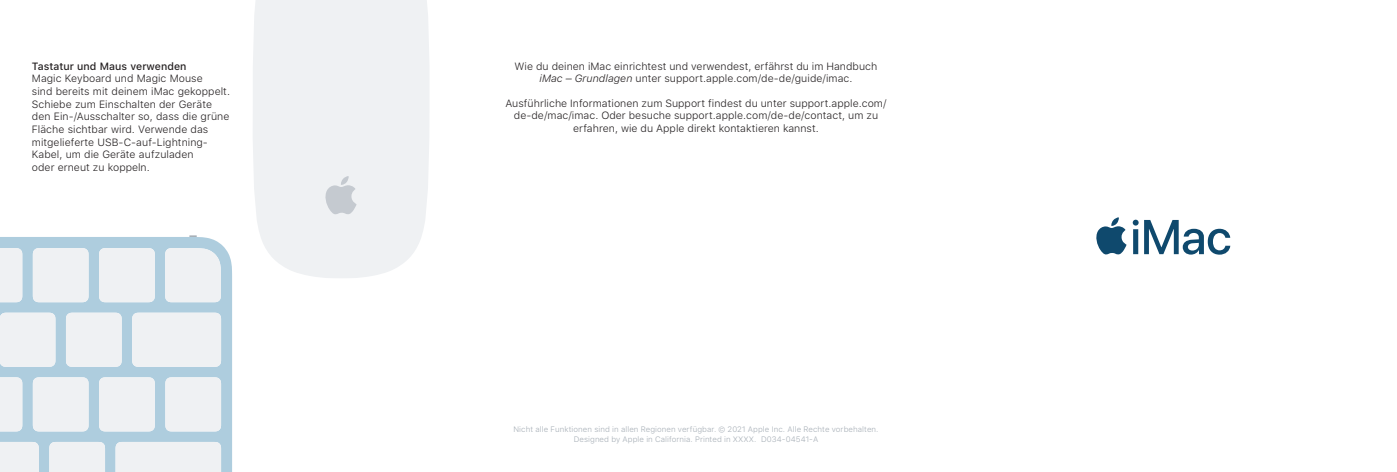
<style>
.page{position:relative;width:1397px;height:472px;background:#fff}
.page>*{position:absolute;margin:0;border:0;box-sizing:border-box;transform-origin:0 0}
.Body_Copy_Center{font:300 10.5px/12.6px "SF Pro Text";letter-spacing:.005em;color:#231f20;text-align:center}
.Body_Copy{font:300 10.5px/12.6px "SF Pro Text";letter-spacing:.005em;color:#231f20}
.Subheads{font:500 10.5px "SF Pro Text";letter-spacing:.005em;color:#231f20}
.Legal_Copy{font:300 7.88px/9.6px "SF Pro Text";letter-spacing:.01em;color:#a6aeb6;text-align:center}
.s1{font-style:italic}
</style>
<div class="page">
<div style="left:253px;top:0;width:176px;height:278px;background:#eff1f3"></div>
<svg style="left:324px;top:176px;width:33px;height:38px"></svg>
<svg style="left:0;top:237px;width:232px;height:234px;background:#b1cfdf"></svg>
<div style="left:0;top:312px;width:55px;height:54px;background:#eff1f3"></div>
<div style="left:66px;top:312px;width:56px;height:54px;background:#eff1f3"></div>
<div style="left:132px;top:312px;width:89px;height:54px;background:#eff1f3"></div>
<svg style="left:0;top:248px;width:22px;height:54px"></svg>
<div style="left:33px;top:248px;width:56px;height:54px;background:#eff1f3"></div>
<div style="left:99px;top:248px;width:56px;height:54px;background:#eff1f3"></div>
<div style="left:165px;top:377px;width:56px;height:54px;background:#eff1f3"></div>
<div style="left:99px;top:377px;width:56px;height:54px;background:#eff1f3"></div>
<div style="left:33px;top:377px;width:56px;height:54px;background:#eff1f3"></div>
<svg style="left:0;top:377px;width:22px;height:54px"></svg>
<div style="left:116px;top:441px;width:105px;height:30px;background:#eff1f3"></div>
<div style="left:49px;top:441px;width:56px;height:30px;background:#eff1f3"></div>
<svg style="left:0;top:441px;width:39px;height:30px"></svg>
<div style="left:165px;top:248px;width:56px;height:54px;background:#eff1f3"></div>
<svg style="left:189px;top:235px;width:8px;height:2px"></svg>
<svg style="left:1133px;top:219px;width:97px;height:35px"></svg>
<svg style="left:1096px;top:217px;width:30px;height:37px"></svg>
<p class="Subheads" style="left:32px;top:60px;width:156px">Tastatur und Maus verwenden</p>
<p class="Body_Copy" style="left:32px;top:72px;width:200px">Magic Keyboard und Magic Mouse<br>sind bereits mit deinem iMac gekoppelt.<br>Schiebe zum Einschalten der Geräte den Ein-/Ausschalter so, dass die grüne Fläche sichtbar wird. Verwende das mitgelieferte USB-C-auf-Lightning-Kabel, um die Geräte aufzuladen<br>oder erneut zu koppeln.</p>
<p class="Body_Copy_Center" style="left:515px;top:59px;width:364px">Wie du deinen iMac einrichtest und verwendest, erfährst du im Handbuch <span class="s1">iMac – Grundlagen</span> unter support.apple.com/de-de/guide/imac.</p>
<p class="Body_Copy_Center" style="left:505px;top:97px;width:383px">Ausführliche Informationen zum Support findest du unter support.apple.com/ de-de/mac/imac. Oder besuche support.apple.com/de-de/contact, um zu erfahren, wie du Apple direkt kontaktieren kannst.</p>
<p class="Legal_Copy" style="left:513px;top:424px;width:367px">Nicht alle Funktionen sind in allen Regionen verfügbar. © 2021 Apple Inc. Alle Rechte vorbehalten.<br>Designed by Apple in California. Printed in XXXX. D034-04541-A</p>
</div>
